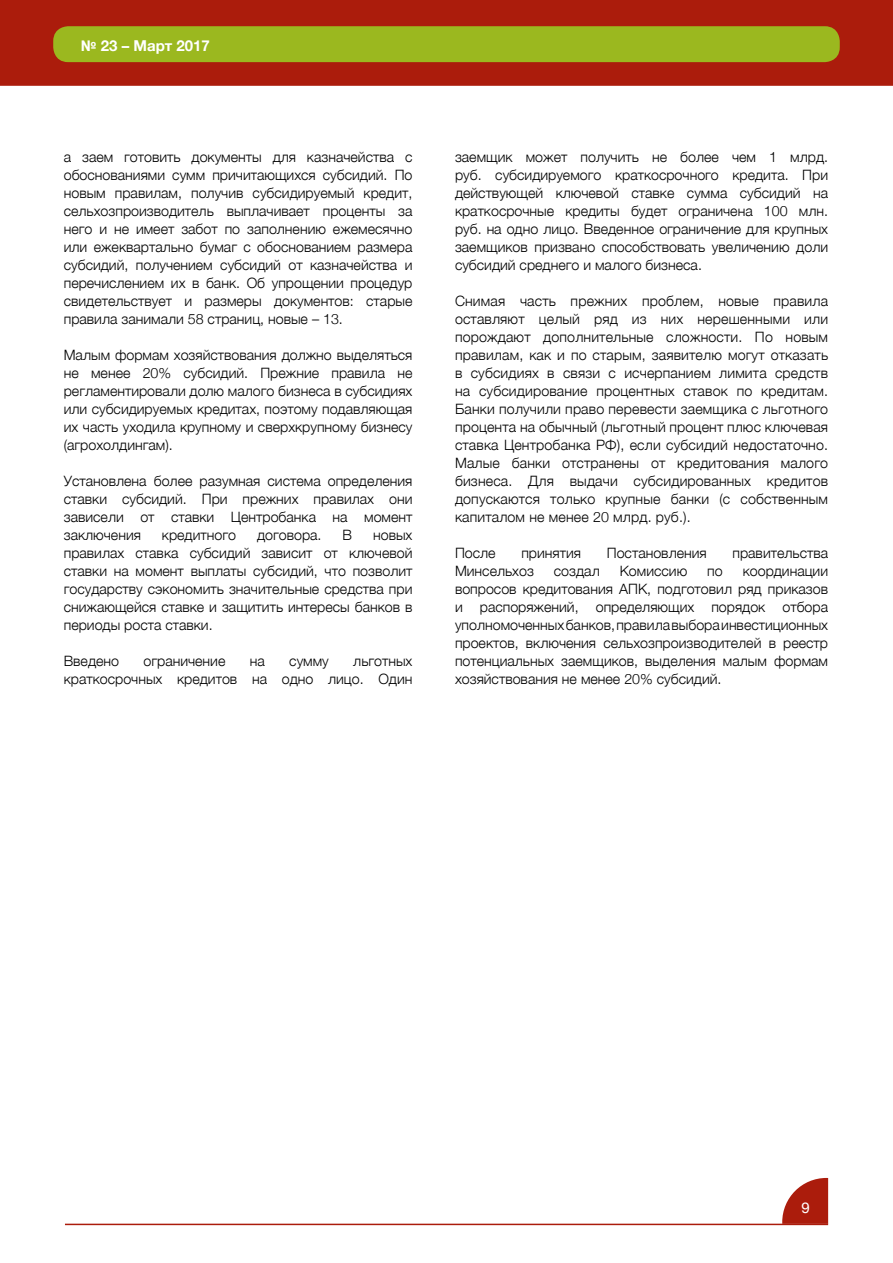
<style>
.page{position:relative;width:893px;height:1263px;background:#fff}
.page>*{position:absolute;margin:0;border:0;box-sizing:border-box;transform-origin:0 0}
.t1{font:700 15px "Helvetica Neue";color:#fff}
.t2{font:15px "Helvetica Neue";color:#fff}
.t3{font:300 14.25px/18px "Helvetica Neue";color:#000;text-align:justify}
</style>
<div class="page">
<div style="left:0;top:0;width:893px;height:86px;background:#ab1c0c"></div>
<svg style="left:782px;top:1178px;width:46px;height:46px"></svg>
<hr style="left:65px;top:1224px;width:763px;height:1px;background:#ab1c0c">
<div style="left:53px;top:26px;width:787px;height:36px;background:#9bb81f;border-radius:15px"></div>
<p class="t1" style="left:81px;top:34px;width:131px">№ 23 – Март 2017</p>
<p class="t3" style="left:64px;top:147px;width:350px">а заем готовить документы для казначейства с обоснованиями сумм причитающихся субсидий. По новым правилам, получив субсидируемый кредит, сельхозпроизводитель выплачивает проценты за него и не имеет забот по заполнению ежемесячно или ежеквартально бумаг с обоснованием размера субсидий, получением субсидий от казначейства и перечислением их в банк. Об упрощении процедур свидетельствует и размеры документов: старые правила занимали 58 страниц, новые – 13.</p>
<p class="t3" style="left:64px;top:345px;width:350px">Малым формам хозяйствования должно выделяться не менее 20% субсидий. Прежние правила не регламентировали долю малого бизнеса в субсидиях или субсидируемых кредитах, поэтому подавляющая их часть уходила крупному и сверхкрупному бизнесу (агрохолдингам).</p>
<p class="t3" style="left:64px;top:471px;width:350px">Установлена более разумная система определения ставки субсидий. При прежних правилах они зависели от ставки Центробанка на момент заключения</p>
<p class="t3" style="left:162px;top:525px;width:76px">кредитного</p>
<p class="t3" style="left:257px;top:525px;width:66px">договора.</p>
<p class="t3" style="left:343px;top:525px;width:11px">В</p>
<p class="t3" style="left:64px;top:525px;width:350px;text-indent:309px">новых правилах ставка субсидий зависит от ключевой ставки на момент выплаты субсидий, что позволит государству сэкономить значительные средства при снижающейся ставке и защитить интересы банков в периоды роста ставки.</p>
<p class="t3" style="left:64px;top:651px;width:57px">Введено</p>
<p class="t3" style="left:144px;top:651px;width:83px">ограничение</p>
<p class="t3" style="left:250px;top:651px;width:17px">на</p>
<p class="t3" style="left:289px;top:651px;width:41px">сумму</p>
<p class="t3" style="left:64px;top:651px;width:350px;text-align:right">льготных<br>краткосрочных кредитов на одно лицо. Один</p>
<p class="t3" style="left:455px;top:147px;width:375px">заемщик может получить не более чем 1 млрд. руб. субсидируемого краткосрочного кредита. При действующей ключевой ставке сумма субсидий на краткосрочные кредиты будет ограничена 100 млн. руб. на одно лицо. Введенное ограничение для крупных заемщиков призвано способствовать увеличению доли субсидий среднего и малого бизнеса.</p>
<p class="t3" style="left:455px;top:291px;width:375px">Снимая часть прежних проблем, новые правила оставляют целый ряд из них нерешенными или порождают дополнительные сложности. По новым правилам, как и по старым, заявителю могут отказать в субсидиях в связи с исчерпанием лимита средств на субсидирование процентных ставок по кредитам.<br>Банки получили право перевести заемщика с льготного процента на обычный (льготный процент плюс ключевая ставка Центробанка РФ), если субсидий недостаточно.<br>Малые банки отстранены от кредитования малого бизнеса. Для выдачи субсидированных кредитов допускаются только крупные банки (с собственным капиталом не менее 20 млрд. руб.).</p>
<p class="t3" style="left:455px;top:543px;width:42px">После</p>
<p class="t3" style="left:521px;top:543px;width:61px">принятия</p>
<p class="t3" style="left:607px;top:543px;width:101px">Постановления</p>
<p class="t3" style="left:732px;top:543px;width:97px">правительства</p>
<p class="t3" style="left:455px;top:561px;width:80px">Минсельхоз</p>
<p class="t3" style="left:554px;top:561px;width:47px">создал</p>
<p class="t3" style="left:620px;top:561px;width:69px">Комиссию</p>
<p class="t3" style="left:707px;top:561px;width:17px">по</p>
<p class="t3" style="left:455px;top:561px;width:375px;text-indent:288px">координации вопросов кредитования АПК, подготовил ряд приказов и распоряжений, определяющих порядок отбора уполномоченных банков, правила выбора инвестиционных проектов, включения сельхозпроизводителей в реестр потенциальных заемщиков, выделения малым формам хозяйствования не менее 20% субсидий.</p>
<p class="t2" style="left:801px;top:1196px;width:10px">9</p>
</div>
